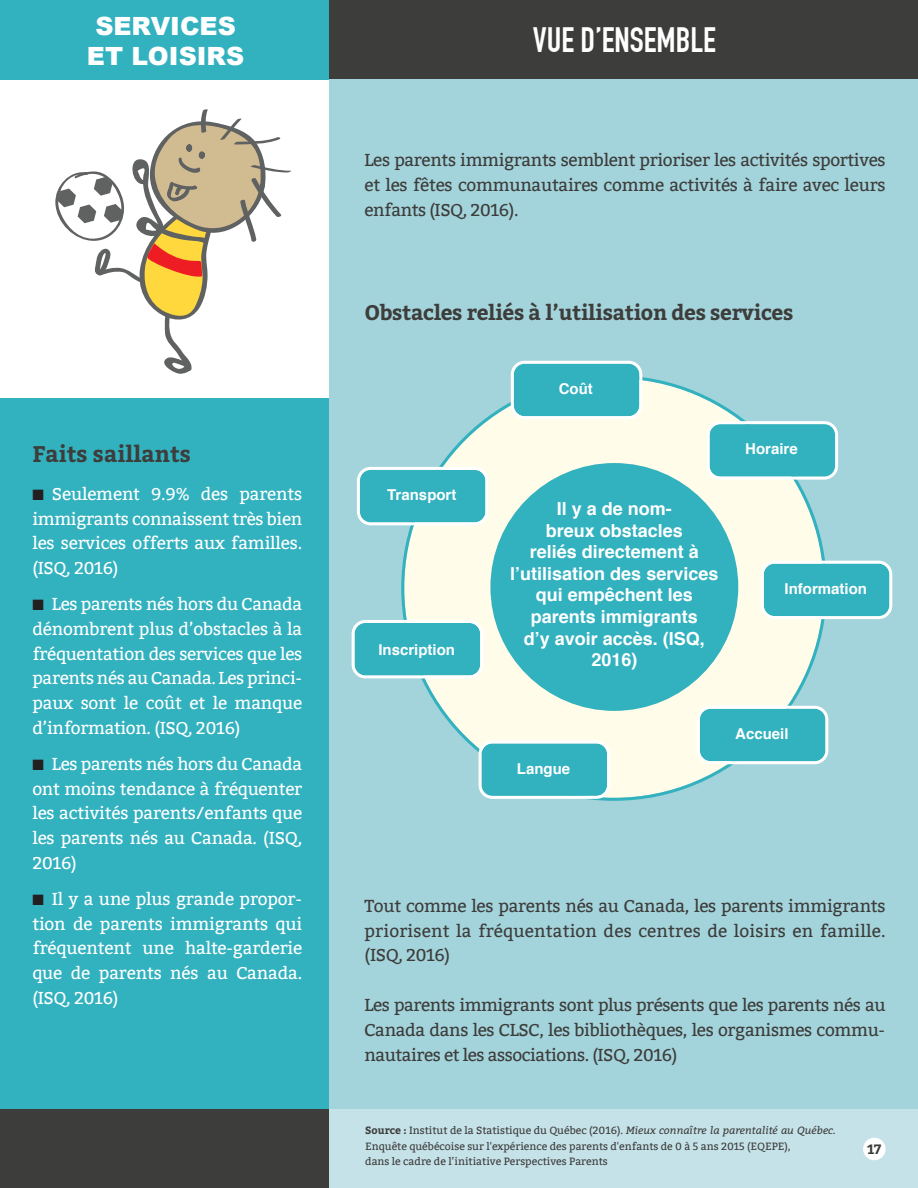
<style>
.page{position:relative;width:918px;height:1188px;background:#fff}
.page>*{position:absolute;margin:0;border:0;box-sizing:border-box;transform-origin:0 0}
.t1{font:700 34.5px "DIN Condensed";color:#fff}
.t2{font:900 25.05px/30.2px "Arial";color:#fff;text-align:center}
.t3{font:700 22.5px "Bitter";color:#3d3d3b}
.t4{font:700 21px "Bitter";letter-spacing:-.015em;color:#3d3d3b}
.t5{font:700 18px/21.6px "Helvetica";color:#fff;text-align:center}
.t6{font:17.25px/24.9px "Bitter";letter-spacing:-.01em;color:#fff;text-align:justify}
.t7{font:17.25px/24.9px "Bitter";letter-spacing:-.015em;color:#3d3d3b;text-align:justify}
.t8{font:700 15px "Helvetica";color:#fff}
.t9{font:700 13.5px "Bitter";color:#3d3d3b}
.t10{font:10.5px/15.3px "Bitter";color:#3d3d3b}
.s1{color:#231f20}
.s2{font-weight:700}
.s3{font-style:italic}
</style>
<div class="page">
<div style="left:0;top:0;width:330px;height:80px;background:#32b1bf"></div>
<div style="left:330px;top:0;width:588px;height:80px;background:#3d3d3b"></div>
<div style="left:0;top:1108px;width:330px;height:80px;background:#3d3d3b"></div>
<div style="left:330px;top:1108px;width:588px;height:80px;background:#c6e2e9"></div>
<div style="left:0;top:398px;width:330px;height:711px;background:#32b1bf"></div>
<svg style="left:55px;top:109px;width:236px;height:265px"></svg>
<div style="left:329px;top:80px;width:589px;height:1029px;background:#a3d3db"></div>
<svg style="left:401px;top:375px;width:426px;height:426px"></svg>
<div style="left:490px;top:463px;width:248px;height:248px;background:#32b1bf;border-radius:50%"></div>
<svg style="left:511px;top:361px;width:131px;height:58px"></svg>
<svg style="left:479px;top:740px;width:131px;height:59px"></svg>
<svg style="left:761px;top:561px;width:131px;height:58px"></svg>
<svg style="left:357px;top:467px;width:131px;height:58px"></svg>
<svg style="left:707px;top:421px;width:131px;height:59px"></svg>
<svg style="left:352px;top:620px;width:131px;height:58px"></svg>
<svg style="left:697px;top:706px;width:131px;height:58px"></svg>
<hr style="left:0;top:0;width:1px;height:80px;background:#3d3d3b">
<hr style="left:0;top:1108px;width:1px;height:80px;background:#c6e2e9">
<div style="left:863px;top:1138px;width:23px;height:22px;background:#fff;border-radius:50%"></div>
<h2 class="t2" style="left:87px;top:10px;width:159px">SERVICES<br>ET LOISIRS</h2>
<h3 class="t3" style="left:32px;top:437px;width:160px">Faits saillants</h3>
<p class="t6" style="left:32px;top:481px;width:271px"><span class="s1">■</span> Seulement 9.9% des parents immigrants connaissent très bien les services offerts aux familles. (ISQ, 2016)</p>
<p class="t6" style="left:32px;top:592px;width:271px"><span class="s1">■</span> Les parents nés hors du Canada dénombrent plus d’obstacles à la fréquentation des services que les parents nés au Canada. Les princi&shy;paux sont le coût et le manque d’information. (ISQ, 2016)</p>
<p class="t6" style="left:32px;top:751px;width:271px"><span class="s1">■</span> Les parents nés hors du Canada ont moins tendance à fréquenter les activités parents/enfants que les parents nés au Canada. (ISQ, 2016)</p>
<p class="t6" style="left:32px;top:886px;width:271px"><span class="s1">■</span> Il y a une plus grande propor&shy;tion de parents immigrants qui fréquentent une halte-garderie que de parents nés au Canada. (ISQ, 2016)</p>
<h1 class="t1" style="left:533px;top:28px;width:185px">VUE D’ENSEMBLE</h1>
<p class="t7" style="left:364px;top:148px;width:523px">Les parents immigrants semblent prioriser les activités sportives et les fêtes communautaires comme activités à faire avec leurs enfants (ISQ, 2016).</p>
<p class="t4" style="left:364px;top:297px;width:430px">Obstacles reliés à l’utilisation des services</p>
<p class="t8" style="left:387px;top:489px;width:71px">Transport</p>
<p class="t8" style="left:378px;top:643px;width:78px">Inscription</p>
<p class="t8" style="left:559px;top:383px;width:36px">Coût</p>
<p class="t5" style="left:510px;top:499px;width:210px">Il y a de nom-<br>breux obstacles<br>reliés directement à l’utilisation des services qui empêchent les parents immigrants<br>d’y avoir accès. (ISQ,<br>2016)</p>
<p class="t8" style="left:745px;top:443px;width:54px">Horaire</p>
<p class="t8" style="left:785px;top:582px;width:84px">Information</p>
<p class="t8" style="left:517px;top:762px;width:55px">Langue</p>
<p class="t8" style="left:735px;top:728px;width:55px">Accueil</p>
<p class="t7" style="left:364px;top:894px;width:523px">Tout comme les parents nés au Canada, les parents immigrants priorisent la fréquentation des centres de loisirs en famille. (ISQ, 2016)</p>
<p class="t7" style="left:364px;top:993px;width:523px">Les parents immigrants sont plus présents que les parents nés au Canada dans les CLSC, les bibliothèques, les organismes commu&shy;nautaires et les associations. (ISQ, 2016)</p>
<p class="t10" style="left:365px;top:1123px;width:472px"><span class="s2">Source :</span> Institut de la Statistique du Québec (2016). <span class="s3">Mieux connaître la parentalité au Québec.<br></span>Enquête québécoise sur l'expérience des parents d'enfants de 0 à 5 ans 2015 (EQEPE),<br>dans le cadre de l’initiative Perspectives Parents</p>
<p class="t9" style="left:867px;top:1139px;width:16px">17</p>
</div>
